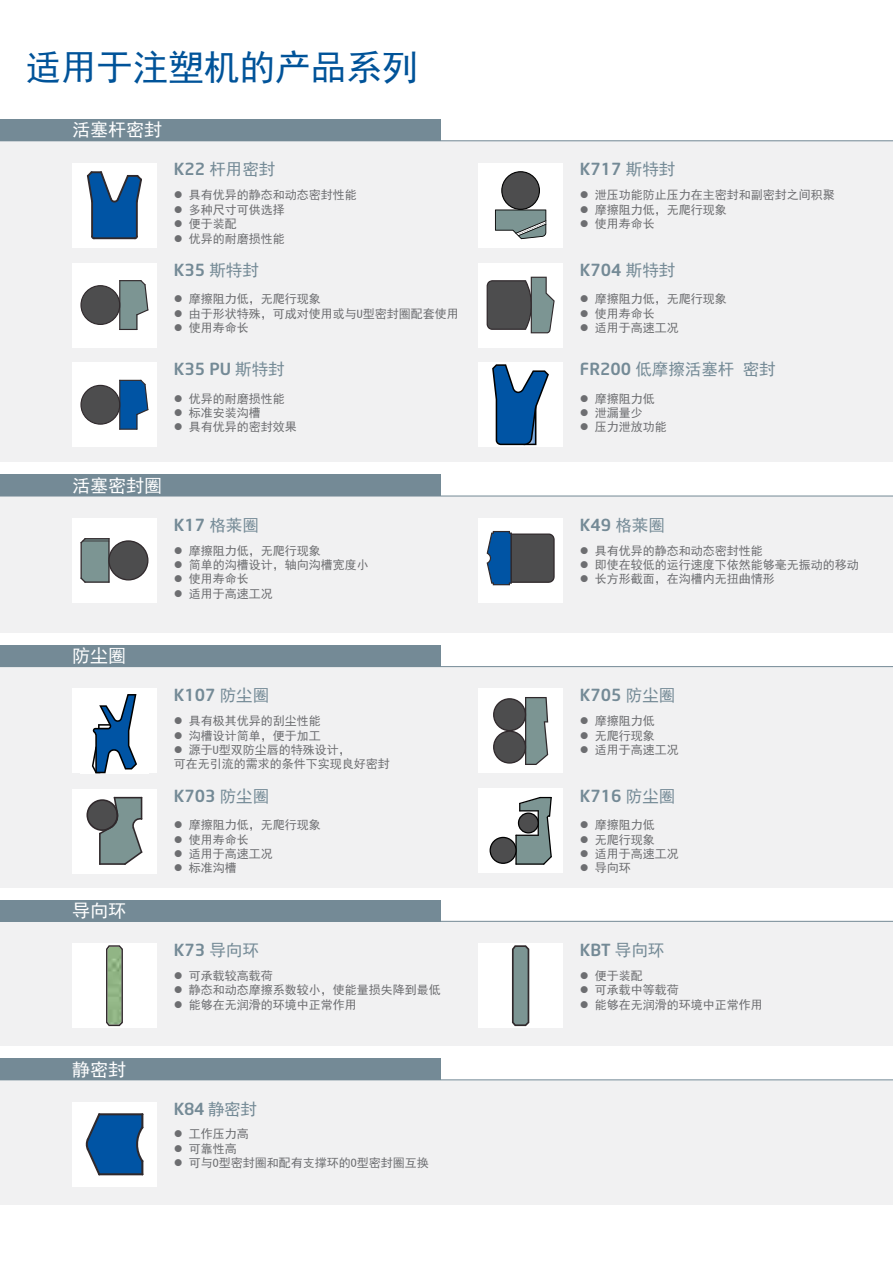
<style>
.page{position:relative;width:893px;height:1263px;background:#fff}
.page>*{position:absolute;margin:0;border:0;box-sizing:border-box;transform-origin:0 0}
.t1{font:36px "Sim Hei";letter-spacing:-.01em;color:#005399}
.t2{font:18px "Sim Hei";color:#fff}
.t3{font:16.5px "Neo Sans Medium tr Rev 02";color:#748a96}
.t4{font:16.5px "Sim Hei";color:#748a96}
.t5{font:12px/14.4px "Sim Hei";color:#6d6e71}
.s1{font-family:"Neo Sans Medium tr Rev 02"}
.s2{font-family:"Sim Hei"}
</style>
<div class="page">
<svg style="left:880px;top:140px;width:13px;height:1px"></svg>
<div style="left:0;top:667px;width:893px;height:220px;background:#f1f1f2"></div>
<div style="left:478px;top:689px;width:85px;height:84px;background:#fff"></div>
<div style="left:478px;top:788px;width:85px;height:85px;background:#fff"></div>
<div style="left:0;top:645px;width:440px;height:21px;background:#748a96"></div>
<hr style="left:0;top:666px;width:893px;height:1px;background:#748a96">
<div style="left:72px;top:689px;width:85px;height:84px;background:#fff"></div>
<div style="left:72px;top:789px;width:85px;height:84px;background:#fff"></div>
<div style="left:0;top:141px;width:893px;height:321px;background:#f1f1f2"></div>
<div style="left:72px;top:163px;width:85px;height:84px;background:#fff"></div>
<div style="left:478px;top:163px;width:85px;height:84px;background:#fff"></div>
<div style="left:72px;top:263px;width:85px;height:85px;background:#fff"></div>
<div style="left:72px;top:362px;width:85px;height:85px;background:#fff"></div>
<div style="left:478px;top:263px;width:85px;height:84px;background:#fff"></div>
<div style="left:0;top:120px;width:440px;height:21px;background:#748a96"></div>
<hr style="left:0;top:141px;width:893px;height:1px;background:#748a96">
<div style="left:0;top:496px;width:893px;height:136px;background:#f1f1f2"></div>
<div style="left:478px;top:518px;width:85px;height:85px;background:#fff"></div>
<div style="left:0;top:475px;width:440px;height:21px;background:#748a96"></div>
<hr style="left:0;top:496px;width:893px;height:1px;background:#748a96">
<div style="left:72px;top:518px;width:85px;height:85px;background:#fff"></div>
<div style="left:0;top:921px;width:893px;height:125px;background:#f1f1f2"></div>
<div style="left:478px;top:943px;width:85px;height:85px;background:#fff"></div>
<div style="left:0;top:900px;width:440px;height:21px;background:#748a96"></div>
<hr style="left:0;top:921px;width:893px;height:1px;background:#748a96">
<div style="left:72px;top:943px;width:85px;height:85px;background:#fff"></div>
<div style="left:0;top:1080px;width:893px;height:124px;background:#f1f1f2"></div>
<div style="left:0;top:1058px;width:440px;height:22px;background:#748a96"></div>
<hr style="left:0;top:1079px;width:893px;height:1px;background:#748a96">
<div style="left:72px;top:1102px;width:85px;height:84px;background:#fff"></div>
<div style="left:478px;top:362px;width:85px;height:85px;background:#fff"></div>
<svg style="left:492px;top:364px;width:57px;height:81px"></svg>
<svg style="left:512px;top:945px;width:17px;height:81px"></svg>
<hr style="left:515px;top:835px;width:2px;height:29px;background:#000">
<svg style="left:516px;top:797px;width:36px;height:68px"></svg>
<hr style="left:516px;top:863px;width:28px;height:2px;background:#000">
<div style="left:518px;top:813px;width:20px;height:20px;background:#4d4d4e;border-radius:50%"></div>
<div style="left:518px;top:812px;width:21px;height:21px;border:1px solid #000;border-radius:50%"></div>
<div style="left:490px;top:837px;width:26px;height:26px;background:#4d4d4e;border-radius:50%"></div>
<div style="left:490px;top:837px;width:27px;height:27px;border:1px solid #000;border-radius:50%"></div>
<svg style="left:493px;top:697px;width:55px;height:68px"></svg>
<svg style="left:487px;top:531px;width:68px;height:54px"></svg>
<svg style="left:487px;top:277px;width:68px;height:56px"></svg>
<svg style="left:495px;top:171px;width:51px;height:68px"></svg>
<svg style="left:85px;top:1113px;width:59px;height:62px"></svg>
<hr style="left:98px;top:1173px;width:45px;height:2px;background:#30292c">
<hr style="left:98px;top:1113px;width:45px;height:2px;background:#30292c">
<svg style="left:106px;top:945px;width:17px;height:81px"></svg>
<img style="left:108px;top:947px;width:13px;height:78px">
<svg style="left:86px;top:797px;width:56px;height:68px"></svg>
<svg style="left:92px;top:694px;width:45px;height:79px"></svg>
<svg style="left:80px;top:538px;width:68px;height:45px"></svg>
<svg style="left:80px;top:380px;width:68px;height:50px"></svg>
<svg style="left:80px;top:280px;width:68px;height:50px"></svg>
<svg style="left:87px;top:171px;width:55px;height:68px"></svg>
<hr style="left:93px;top:237px;width:43px;height:2px;background:#30292c">
<h1 class="t1" style="left:26px;top:50px;width:394px">适用于注塑机的产品系列</h1>
<h2 class="t2" style="left:72px;top:121px;width:92px">活塞杆密封</h2>
<h3 class="t4" style="left:174px;top:161px;width:103px"><span class="s1">K22</span> 杆用密封</h3>
<h3 class="t3" style="left:580px;top:159px;width:97px">K717 <span class="s2">斯特封</span></h3>
<p class="t5" style="left:174px;top:188px;width:184px">● 具有优异的静态和动态密封性能</p>
<p class="t5" style="left:174px;top:202px;width:112px">● 多种尺寸可供选择</p>
<p class="t5" style="left:174px;top:217px;width:64px">● 便于装配</p>
<p class="t5" style="left:174px;top:231px;width:112px">● 优异的耐磨损性能</p>
<h3 class="t3" style="left:174px;top:260px;width:87px">K35 <span class="s2">斯特封</span></h3>
<p class="t5" style="left:174px;top:292px;width:148px">● 摩擦阻力低，无爬行现象</p>
<p class="t5" style="left:174px;top:306px;width:286px">● 由于形状特殊，可成对使用或与U型密封圈配套使用</p>
<p class="t5" style="left:174px;top:321px;width:76px">● 使用寿命长</p>
<h3 class="t3" style="left:174px;top:359px;width:112px">K35 PU <span class="s2">斯特封</span></h3>
<p class="t5" style="left:174px;top:391px;width:112px">● 优异的耐磨损性能</p>
<p class="t5" style="left:174px;top:405px;width:88px">● 标准安装沟槽</p>
<p class="t5" style="left:174px;top:420px;width:124px">● 具有优异的密封效果</p>
<p class="t5" style="left:580px;top:188px;width:256px">● 泄压功能防止压力在主密封和副密封之间积聚</p>
<p class="t5" style="left:580px;top:202px;width:148px">● 摩擦阻力低，无爬行现象</p>
<p class="t5" style="left:580px;top:217px;width:76px">● 使用寿命长</p>
<h3 class="t3" style="left:580px;top:260px;width:97px">K704 <span class="s2">斯特封</span></h3>
<p class="t5" style="left:580px;top:292px;width:148px">● 摩擦阻力低，无爬行现象</p>
<p class="t5" style="left:580px;top:306px;width:76px">● 使用寿命长</p>
<p class="t5" style="left:580px;top:321px;width:100px">● 适用于高速工况</p>
<h3 class="t4" style="left:580px;top:361px;width:197px"><span class="s1">FR200</span> 低摩擦活塞杆 密封</h3>
<p class="t5" style="left:580px;top:391px;width:76px">● 摩擦阻力低</p>
<p class="t5" style="left:580px;top:405px;width:64px">● 泄漏量少</p>
<p class="t5" style="left:580px;top:420px;width:88px">● 压力泄放功能</p>
<h2 class="t2" style="left:72px;top:476px;width:92px">活塞密封圈</h2>
<h3 class="t3" style="left:174px;top:515px;width:87px">K17 <span class="s2">格莱圈</span></h3>
<h3 class="t3" style="left:580px;top:515px;width:87px">K49 <span class="s2">格莱圈</span></h3>
<p class="t5" style="left:174px;top:543px;width:148px">● 摩擦阻力低，无爬行现象</p>
<p class="t5" style="left:174px;top:558px;width:196px">● 简单的沟槽设计，轴向沟槽宽度小</p>
<p class="t5" style="left:174px;top:572px;width:76px">● 使用寿命长</p>
<p class="t5" style="left:174px;top:586px;width:100px">● 适用于高速工况</p>
<p class="t5" style="left:580px;top:543px;width:184px">● 具有优异的静态和动态密封性能</p>
<p class="t5" style="left:580px;top:558px;width:280px">● 即使在较低的运行速度下依然能够毫无振动的移动</p>
<p class="t5" style="left:580px;top:572px;width:196px">● 长方形截面，在沟槽内无扭曲情形</p>
<h2 class="t2" style="left:72px;top:647px;width:56px">防尘圈</h2>
<h2 class="t2" style="left:72px;top:901px;width:56px">导向环</h2>
<h3 class="t3" style="left:174px;top:685px;width:97px">K107 <span class="s2">防尘圈</span></h3>
<h3 class="t3" style="left:580px;top:685px;width:97px">K705 <span class="s2">防尘圈</span></h3>
<p class="t5" style="left:174px;top:714px;width:148px">● 具有极其优异的刮尘性能</p>
<p class="t5" style="left:174px;top:728px;width:148px">● 沟槽设计简单，便于加工</p>
<p class="t5" style="left:174px;top:742px;width:217px">● 源于U型双防尘唇的特殊设计，<br>可在无引流的需求的条件下实现良好密封</p>
<h3 class="t3" style="left:174px;top:785px;width:97px">K703 <span class="s2">防尘圈</span></h3>
<p class="t5" style="left:174px;top:818px;width:148px">● 摩擦阻力低，无爬行现象</p>
<p class="t5" style="left:174px;top:832px;width:76px">● 使用寿命长</p>
<p class="t5" style="left:174px;top:846px;width:100px">● 适用于高速工况</p>
<p class="t5" style="left:174px;top:861px;width:64px">● 标准沟槽</p>
<p class="t5" style="left:580px;top:714px;width:76px">● 摩擦阻力低</p>
<p class="t5" style="left:580px;top:728px;width:76px">● 无爬行现象</p>
<p class="t5" style="left:580px;top:742px;width:100px">● 适用于高速工况</p>
<h3 class="t3" style="left:580px;top:785px;width:97px">K716 <span class="s2">防尘圈</span></h3>
<p class="t5" style="left:580px;top:818px;width:76px">● 摩擦阻力低</p>
<p class="t5" style="left:580px;top:832px;width:76px">● 无爬行现象</p>
<p class="t5" style="left:580px;top:846px;width:100px">● 适用于高速工况</p>
<p class="t5" style="left:580px;top:861px;width:52px">● 导向环</p>
<h3 class="t3" style="left:174px;top:940px;width:87px">K73 <span class="s2">导向环</span></h3>
<h3 class="t3" style="left:580px;top:940px;width:86px">KBT <span class="s2">导向环</span></h3>
<p class="t5" style="left:174px;top:968px;width:100px">● 可承载较高载荷</p>
<p class="t5" style="left:174px;top:983px;width:268px">● 静态和动态摩擦系数较小，使能量损失降到最低</p>
<p class="t5" style="left:174px;top:997px;width:184px">● 能够在无润滑的环境中正常作用</p>
<p class="t5" style="left:580px;top:968px;width:64px">● 便于装配</p>
<p class="t5" style="left:580px;top:983px;width:100px">● 可承载中等载荷</p>
<p class="t5" style="left:580px;top:997px;width:184px">● 能够在无润滑的环境中正常作用</p>
<h2 class="t2" style="left:72px;top:1060px;width:56px">静密封</h2>
<h3 class="t3" style="left:174px;top:1098px;width:85px">K84 <span class="s2">静密封</span></h3>
<p class="t5" style="left:174px;top:1127px;width:76px">● 工作压力高</p>
<p class="t5" style="left:174px;top:1141px;width:64px">● 可靠性高</p>
<p class="t5" style="left:174px;top:1156px;width:256px">● 可与O型密封圈和配有支撑环的O型密封圈互换</p>
</div>
